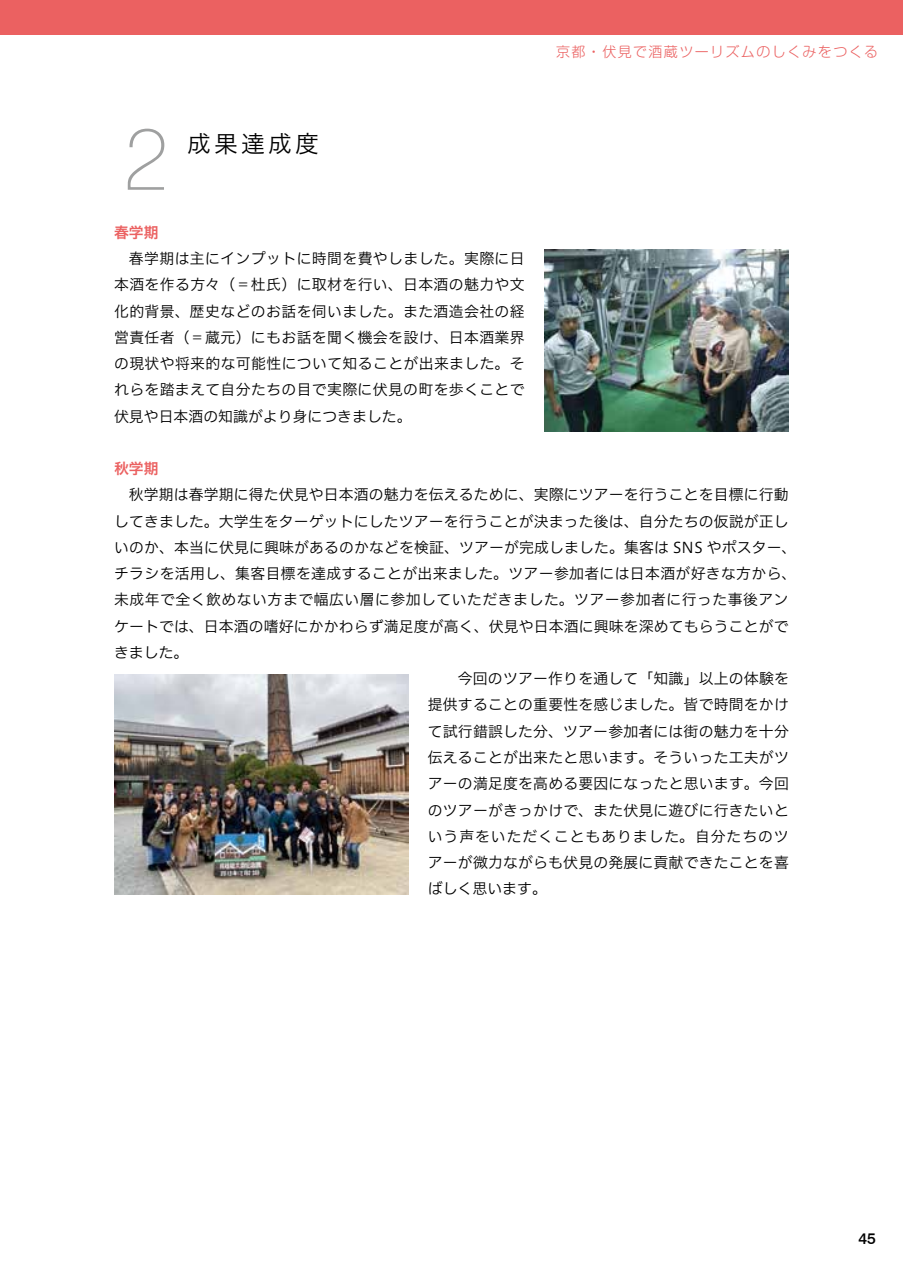
<style>
.page{position:relative;width:903px;height:1275px;background:#fff}
.page>*{position:absolute;margin:0;border:0;box-sizing:border-box;transform-origin:0 0}
.t1{font:100 87.5px "Swiss 721 BT";color:#9fa0a0}
.t2{font:24.5px "Koburina Go Std W3";letter-spacing:.1em;color:#000}
.t3{font:500 15.75px "Swiss 721 BT";color:#000}
.t4{font:14.88px/26.2px "Hiragino UD Sans F Std W3";letter-spacing:.01em;color:#000;text-align:justify}
.t5{font:14.88px "Hiragino UD Sans F Std W3";letter-spacing:.03em;color:#000}
.t6{font:14.88px "Hiragino UD Sans F Std W3";letter-spacing:.06em;color:#000}
.t7{font:14.88px "Hiragino UD Sans F Std W6";color:#eb6161}
.t8{font:300 14px "Soft Go Std";letter-spacing:.1em;color:#eb6161}
</style>
<div class="page">
<div style="left:0;top:0;width:903px;height:35px;background:#eb6161"></div>
<img style="left:544px;top:250px;width:245px;height:182px">
<img style="left:114px;top:674px;width:294px;height:221px">
<p class="t8" style="left:556px;top:42px;width:324px">京都・伏見で酒蔵ツーリズムのしくみをつくる</p>
<h1 class="t1" style="left:123px;top:105px;width:47px">2</h1>
<h2 class="t2" style="left:187px;top:125px;width:134px">成果達成度</h2>
<p class="t7" style="left:114px;top:221px;width:46px">春学期</p>
<p class="t4" style="left:114px;top:245px;width:412px;text-indent:15px">春学期は主にインプットに時間を費やしました。実際に日本酒を作る方々（＝杜氏）に取材を行い、日本酒の魅力や文化的背景、歴史などのお話を伺いました。また酒造会社の経営責任者（＝蔵元）にもお話を聞く機会を設け、日本酒業界の現状や将来的な可能性について知ることが出来ました。それらを踏まえて自分たちの目で実際に伏見の町を歩くことで伏見や日本酒の知識がより身につきました。</p>
<p class="t7" style="left:114px;top:457px;width:46px">秋学期</p>
<p class="t4" style="left:129px;top:481px;width:661px">秋学期は春学期に得た伏見や日本酒の魅力を伝えるために、実際にツアーを行うことを目標に行動</p>
<p class="t4" style="left:114px;top:507px;width:676px">してきました。大学生をターゲットにしたツアーを行うことが決まった後は、自分たちの仮説が正し</p>
<p class="t4" style="left:114px;top:533px;width:684px">いのか、本当に伏見に興味があるのかなどを検証、ツアーが完成しました。集客は SNS やポスター、</p>
<p class="t4" style="left:114px;top:560px;width:684px">チラシを活用し、集客目標を達成することが出来ました。ツアー参加者には日本酒が好きな方から、</p>
<p class="t5" style="left:114px;top:589px;width:676px">未成年で全く飲めない方まで幅広い層に参加していただきました。ツアー参加者に行った事後アン</p>
<p class="t4" style="left:114px;top:612px;width:676px">ケートでは、日本酒の嗜好にかかわらず満足度が高く、伏見や日本酒に興味を深めてもらうことがで</p>
<p class="t4" style="left:114px;top:638px;width:76px">きました。</p>
<p class="t4" style="left:443px;top:665px;width:348px">　今回のツアー作りを通して「知識」以上の体験を</p>
<p class="t4" style="left:428px;top:691px;width:362px">提供することの重要性を感じました。皆で時間をかけ</p>
<p class="t4" style="left:428px;top:717px;width:362px">て試行錯誤した分、ツアー参加者には街の魅力を十分</p>
<p class="t4" style="left:428px;top:743px;width:362px">伝えることが出来たと思います。そういった工夫がツ</p>
<p class="t4" style="left:428px;top:770px;width:362px">アーの満足度を高める要因になったと思います。今回</p>
<p class="t4" style="left:428px;top:796px;width:362px">のツアーがきっかけで、また伏見に遊びに行きたいと</p>
<p class="t6" style="left:428px;top:825px;width:362px">いう声をいただくこともありました。自分たちのツ</p>
<p class="t4" style="left:428px;top:848px;width:362px">アーが微力ながらも伏見の発展に貢献できたことを喜</p>
<p class="t4" style="left:428px;top:875px;width:120px">ばしく思います。</p>
<p class="t3" style="left:858px;top:1229px;width:19px">45</p>
</div>
